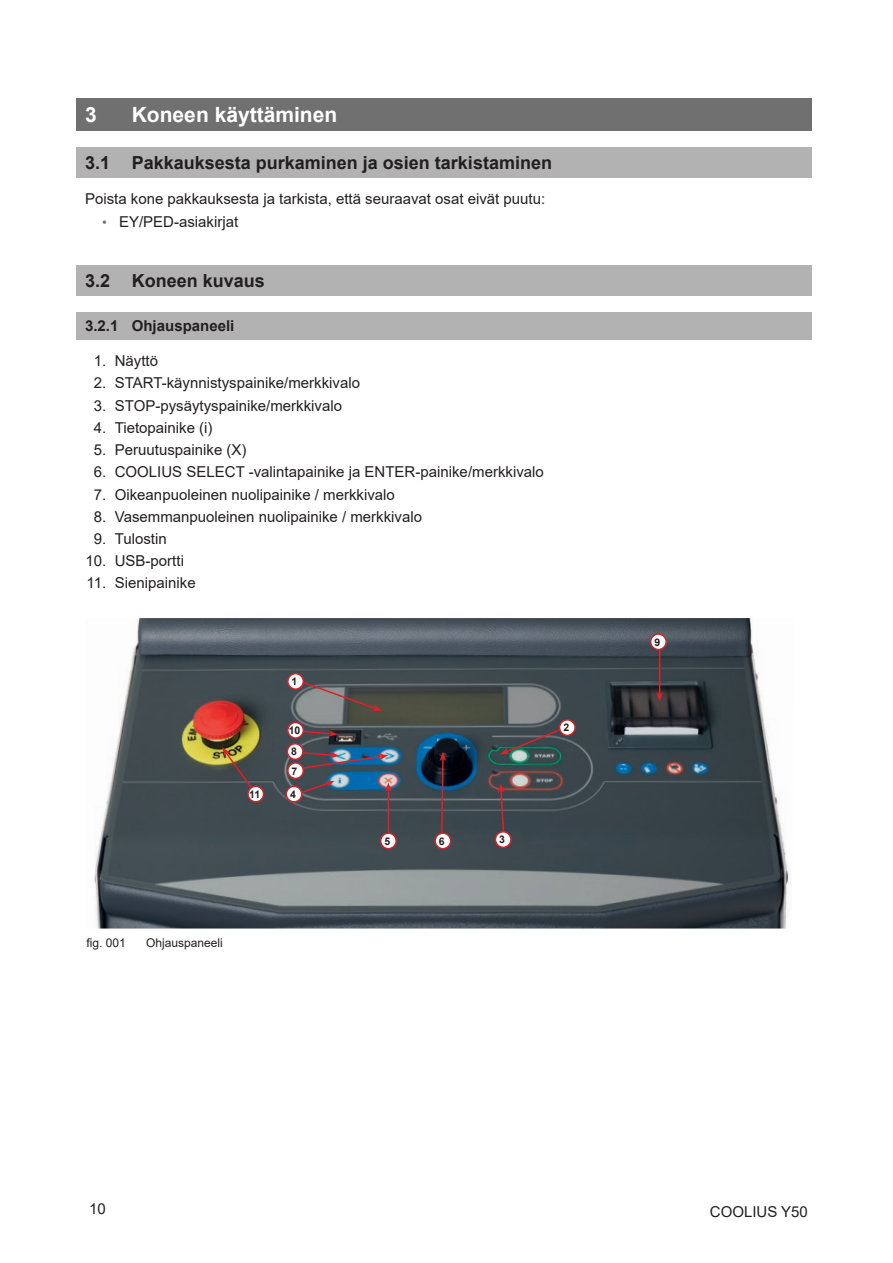
<style>
.page{position:relative;width:893px;height:1263px;background:#fff}
.page>*{position:absolute;margin:0;border:0;box-sizing:border-box;transform-origin:0 0}
.t1{font:700 21px "Arial";color:#fff}
.t2{font:700 18px "Arial";color:#231f20}
.t3{font:15px "Arial";color:#231f20}
.t4{font:700 15px "Arial";color:#231f20}
.t5{font:12px "Arial";color:#231f20}
.t6{font:700 10.5px "Arial";color:#231f20}
.s1{font-size:13.5px;color:#737173}
</style>
<div class="page">
<div style="left:77px;top:98px;width:735px;height:33px;background:#707070"></div>
<div style="left:77px;top:148px;width:735px;height:30px;background:#b2b2b2"></div>
<div style="left:77px;top:266px;width:735px;height:30px;background:#b2b2b2"></div>
<div style="left:77px;top:312px;width:735px;height:27px;background:#b2b2b2"></div>
<img style="left:94px;top:618px;width:695px;height:310px">
<svg style="left:302px;top:729px;width:35px;height:8px"></svg>
<hr style="left:659px;top:640px;width:1px;height:55px;background:#e41e25">
<svg style="left:656px;top:692px;width:7px;height:9px"></svg>
<div style="left:651px;top:634px;width:15px;height:15px;background:#fff;border-radius:50%"></div>
<div style="left:650px;top:633px;width:17px;height:17px;border:2px solid #d1232a;border-radius:50%"></div>
<svg style="left:500px;top:725px;width:69px;height:29px;background:#485053"></svg>
<div style="left:559px;top:720px;width:16px;height:15px;background:#fff;border-radius:50%"></div>
<div style="left:559px;top:719px;width:17px;height:17px;border:2px solid #d1232a;border-radius:50%"></div>
<svg style="left:498px;top:783px;width:7px;height:50px"></svg>
<div style="left:495px;top:832px;width:16px;height:15px;background:#fff;border-radius:50%"></div>
<div style="left:495px;top:831px;width:17px;height:17px;border:2px solid #d1232a;border-radius:50%"></div>
<svg style="left:439px;top:752px;width:7px;height:81px"></svg>
<div style="left:435px;top:833px;width:16px;height:16px;background:#fff;border-radius:50%"></div>
<div style="left:434px;top:832px;width:17px;height:17px;border:2px solid #d1232a;border-radius:50%"></div>
<hr style="left:388px;top:789px;width:1px;height:53px;background:#e41e25">
<svg style="left:385px;top:782px;width:7px;height:10px"></svg>
<div style="left:381px;top:833px;width:15px;height:16px;background:#fff;border-radius:50%"></div>
<div style="left:380px;top:832px;width:17px;height:17px;border:2px solid #d1232a;border-radius:50%"></div>
<svg style="left:222px;top:747px;width:36px;height:49px;background:#615c48"></svg>
<div style="left:248px;top:786px;width:16px;height:16px;background:#fff;border-radius:50%"></div>
<div style="left:247px;top:785px;width:17px;height:17px;border:2px solid #d1232a;border-radius:50%"></div>
<div style="left:288px;top:722px;width:15px;height:16px;background:#fff;border-radius:50%"></div>
<div style="left:287px;top:722px;width:17px;height:17px;border:2px solid #d1232a;border-radius:50%"></div>
<svg style="left:295px;top:678px;width:87px;height:33px;background:#686565"></svg>
<div style="left:288px;top:674px;width:15px;height:15px;background:#fff;border-radius:50%"></div>
<div style="left:287px;top:673px;width:17px;height:17px;border:2px solid #d1232a;border-radius:50%"></div>
<svg style="left:293px;top:781px;width:42px;height:16px"></svg>
<div style="left:286px;top:786px;width:16px;height:16px;background:#fff;border-radius:50%"></div>
<div style="left:286px;top:785px;width:17px;height:17px;border:2px solid #d1232a;border-radius:50%"></div>
<div style="left:288px;top:763px;width:15px;height:15px;background:#fff;border-radius:50%"></div>
<div style="left:287px;top:762px;width:17px;height:17px;border:2px solid #d1232a;border-radius:50%"></div>
<svg style="left:294px;top:751px;width:94px;height:19px;background:#556077"></svg>
<div style="left:287px;top:744px;width:16px;height:15px;background:#fff;border-radius:50%"></div>
<div style="left:287px;top:743px;width:17px;height:17px;border:2px solid #d1232a;border-radius:50%"></div>
<h1 class="t1" style="left:85px;top:100px;width:13px">3</h1>
<h1 class="t1" style="left:132px;top:100px;width:207px">Koneen käyttäminen</h1>
<p class="t2" style="left:85px;top:150px;width:468px">3.1 Pakkauksesta purkaminen ja osien tarkistaminen</p>
<p class="t3" style="left:85px;top:189px;width:462px">Poista kone pakkauksesta ja tarkista, että seuraavat osat eivät puutu:</p>
<p class="t3" style="left:102px;top:211px;width:138px"><span class="s1">•</span> EY/PED-asiakirjat</p>
<p class="t2" style="left:85px;top:268px;width:181px">3.2 Koneen kuvaus</p>
<p class="t4" style="left:85px;top:315px;width:151px">3.2.1 Ohjauspaneeli</p>
<p class="t3" style="left:94px;top:350px;width:66px">1. Näyttö</p>
<p class="t3" style="left:94px;top:373px;width:268px">2. START-käynnistyspainike/merkkivalo</p>
<p class="t3" style="left:94px;top:395px;width:250px">3. STOP-pysäytyspainike/merkkivalo</p>
<p class="t3" style="left:94px;top:417px;width:120px">4. Tietopainike (i)</p>
<p class="t3" style="left:94px;top:439px;width:154px">5. Peruutuspainike (X)</p>
<p class="t3" style="left:94px;top:462px;width:452px">6. COOLIUS SELECT -valintapainike ja ENTER-painike/merkkivalo</p>
<p class="t3" style="left:94px;top:484px;width:303px">7. Oikeanpuoleinen nuolipainike / merkkivalo</p>
<p class="t3" style="left:94px;top:506px;width:330px">8. Vasemmanpuoleinen nuolipainike / merkkivalo</p>
<p class="t3" style="left:94px;top:528px;width:74px">9. Tulostin</p>
<p class="t3" style="left:85px;top:551px;width:100px">10. USB-portti</p>
<p class="t3" style="left:87px;top:573px;width:111px">11. Sienipainike</p>
<p class="t6" style="left:249px;top:787px;width:13px">11</p>
<p class="t6" style="left:292px;top:674px;width:7px">1</p>
<p class="t6" style="left:289px;top:723px;width:13px">10</p>
<p class="t6" style="left:291px;top:744px;width:7px">8</p>
<p class="t6" style="left:292px;top:763px;width:7px">7</p>
<p class="t6" style="left:290px;top:787px;width:7px">4</p>
<p class="t6" style="left:384px;top:834px;width:7px">5</p>
<p class="t6" style="left:439px;top:834px;width:7px">6</p>
<p class="t6" style="left:499px;top:832px;width:7px">3</p>
<p class="t6" style="left:563px;top:720px;width:7px">2</p>
<p class="t5" style="left:86px;top:934px;width:41px">fig. 001</p>
<p class="t5" style="left:146px;top:934px;width:78px">Ohjauspaneeli</p>
<p class="t6" style="left:654px;top:634px;width:7px">9</p>
<p class="t3" style="left:89px;top:1199px;width:18px">10</p>
<p class="t3" style="left:710px;top:1201px;width:100px">COOLIUS Y50</p>
</div>
